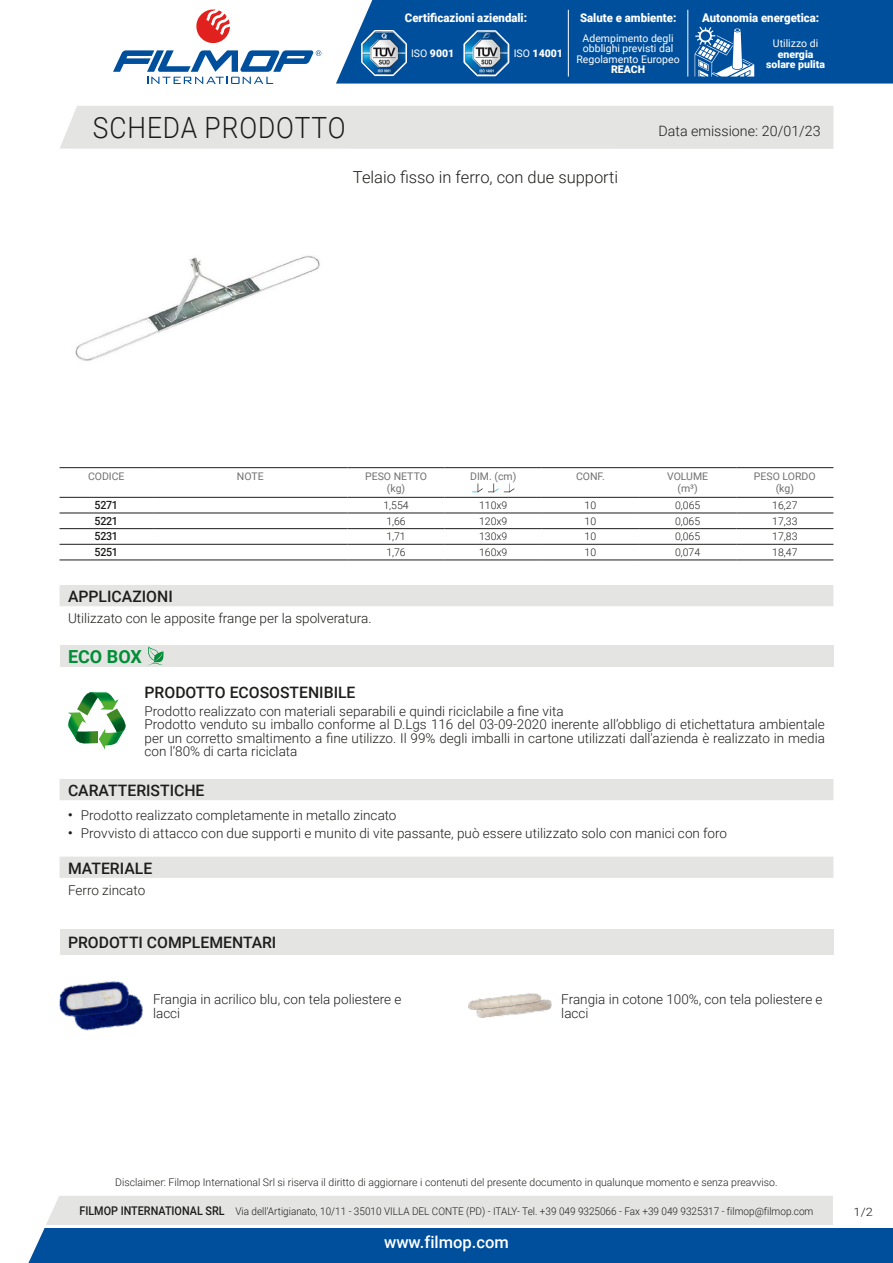
<style>
.page{position:relative;width:893px;height:1263px;background:#fff}
.page>*{position:absolute;margin:0;border:0;box-sizing:border-box;transform-origin:0 0}
.t1{font:300 29.25px "Roboto";letter-spacing:.035em;color:#1d1d1b;scale:.9 1}
.t2{font:700 18px "Roboto";color:#008e36}
.t3{font:300 16.5px "Roboto";color:#1d1d1b}
.t4{font:500 16.5px "Roboto";color:#fff}
.t5{font:500 15.75px "Roboto";color:#1d1d1b}
.t6{font:300 14.25px "Roboto";color:#1d1d1b}
.t7{font:300 13.5px/13.5px "Roboto";color:#1d1d1b}
.t8{font:900 12px "Roboto";color:#fff;scale:.95 1}
.t9{font:300 11.55px "Roboto";color:#1d1d1b;scale:1.11 1}
.t10{font:500 11.25px "Roboto";letter-spacing:-.025em;color:#1d1d1b;scale:.95 1}
.t11{font:300 10.5px "Roboto";color:#1d1d1b}
.t12{font:300 10.5px "Roboto";color:#1d1d1b;scale:.95 1}
.t13{font:10.5px/10.5px "Roboto";color:#fff;text-align:center}
.t14{font:10.5px/12px "Roboto";color:#70706f;text-align:center}
.t15{font:900 10.5px/10.5px "Roboto";color:#fff;text-align:center}
.s1{font-weight:400}
.s2{font-weight:500;font-size:12px}
</style>
<div class="page">
<svg style="left:28px;top:1196px;width:865px;height:67px;background:#6793bc"></svg>
<div style="left:60px;top:106px;width:773px;height:43px;background:#e4e4e3"></div>
<svg style="left:196px;top:10px;width:34px;height:34px"></svg>
<svg style="left:113px;top:50px;width:208px;height:34px"></svg>
<div style="left:336px;top:0;width:557px;height:84px;background:#004f9c"></div>
<svg style="left:462px;top:28px;width:49px;height:50px"></svg>
<img style="left:465px;top:32px;width:43px;height:43px">
<svg style="left:360px;top:28px;width:48px;height:49px"></svg>
<img style="left:362px;top:31px;width:44px;height:44px">
<hr style="left:568px;top:10px;width:1px;height:67px;background:#fff">
<hr style="left:688px;top:10px;width:1px;height:67px;background:#fff">
<svg style="left:695px;top:27px;width:59px;height:50px"></svg>
<img style="left:75px;top:255px;width:245px;height:106px">
<hr style="left:60px;top:467px;width:93px;height:1px;background:#1d1d1b">
<hr style="left:60px;top:497px;width:93px;height:1px;background:#1d1d1b">
<hr style="left:153px;top:467px;width:194px;height:1px;background:#1d1d1b">
<hr style="left:153px;top:497px;width:194px;height:1px;background:#1d1d1b">
<hr style="left:347px;top:467px;width:98px;height:1px;background:#1d1d1b">
<hr style="left:347px;top:497px;width:98px;height:1px;background:#1d1d1b">
<hr style="left:445px;top:467px;width:97px;height:1px;background:#1d1d1b">
<hr style="left:445px;top:497px;width:97px;height:1px;background:#1d1d1b">
<hr style="left:542px;top:467px;width:97px;height:1px;background:#1d1d1b">
<hr style="left:542px;top:497px;width:97px;height:1px;background:#1d1d1b">
<hr style="left:639px;top:467px;width:97px;height:1px;background:#1d1d1b">
<hr style="left:639px;top:497px;width:97px;height:1px;background:#1d1d1b">
<hr style="left:736px;top:467px;width:97px;height:1px;background:#1d1d1b">
<hr style="left:736px;top:497px;width:97px;height:1px;background:#1d1d1b">
<hr style="left:60px;top:513px;width:93px;height:1px;background:#1d1d1b">
<hr style="left:153px;top:513px;width:194px;height:1px;background:#1d1d1b">
<hr style="left:347px;top:513px;width:98px;height:1px;background:#1d1d1b">
<hr style="left:445px;top:513px;width:97px;height:1px;background:#1d1d1b">
<hr style="left:542px;top:513px;width:97px;height:1px;background:#1d1d1b">
<hr style="left:639px;top:513px;width:97px;height:1px;background:#1d1d1b">
<hr style="left:736px;top:513px;width:97px;height:1px;background:#1d1d1b">
<hr style="left:60px;top:528px;width:93px;height:1px;background:#1d1d1b">
<hr style="left:153px;top:528px;width:194px;height:1px;background:#1d1d1b">
<hr style="left:347px;top:528px;width:98px;height:1px;background:#1d1d1b">
<hr style="left:445px;top:528px;width:97px;height:1px;background:#1d1d1b">
<hr style="left:542px;top:528px;width:97px;height:1px;background:#1d1d1b">
<hr style="left:639px;top:528px;width:97px;height:1px;background:#1d1d1b">
<hr style="left:736px;top:528px;width:97px;height:1px;background:#1d1d1b">
<hr style="left:60px;top:544px;width:93px;height:1px;background:#1d1d1b">
<hr style="left:60px;top:560px;width:93px;height:1px;background:#1d1d1b">
<hr style="left:153px;top:544px;width:194px;height:1px;background:#1d1d1b">
<hr style="left:153px;top:560px;width:194px;height:1px;background:#1d1d1b">
<hr style="left:347px;top:544px;width:98px;height:1px;background:#1d1d1b">
<hr style="left:347px;top:560px;width:98px;height:1px;background:#1d1d1b">
<hr style="left:445px;top:544px;width:97px;height:1px;background:#1d1d1b">
<hr style="left:445px;top:560px;width:97px;height:1px;background:#1d1d1b">
<hr style="left:542px;top:544px;width:97px;height:1px;background:#1d1d1b">
<hr style="left:542px;top:560px;width:97px;height:1px;background:#1d1d1b">
<hr style="left:639px;top:544px;width:97px;height:1px;background:#1d1d1b">
<hr style="left:639px;top:560px;width:97px;height:1px;background:#1d1d1b">
<hr style="left:736px;top:544px;width:97px;height:1px;background:#1d1d1b">
<hr style="left:736px;top:560px;width:97px;height:1px;background:#1d1d1b">
<svg style="left:472px;top:483px;width:42px;height:10px"></svg>
<div style="left:60px;top:585px;width:773px;height:21px;background:#e4e4e3"></div>
<div style="left:60px;top:645px;width:773px;height:21px;background:#e4e4e3"></div>
<svg style="left:148px;top:646px;width:16px;height:19px"></svg>
<svg style="left:68px;top:692px;width:58px;height:57px"></svg>
<div style="left:60px;top:779px;width:773px;height:21px;background:#e4e4e3"></div>
<div style="left:60px;top:857px;width:773px;height:21px;background:#e4e4e3"></div>
<div style="left:60px;top:930px;width:773px;height:25px;background:#e4e4e3"></div>
<img style="left:74px;top:995px;width:69px;height:36px">
<img style="left:60px;top:981px;width:74px;height:40px">
<img style="left:477px;top:999px;width:75px;height:19px">
<img style="left:468px;top:993px;width:76px;height:22px">
<hr style="left:45px;top:1225px;width:848px;height:2px;background:#fff">
<div style="left:833px;top:1196px;width:60px;height:31px;background:#fff"></div>
<p class="t8" style="left:405px;top:9px;width:130px">Certificazioni aziendali:</p>
<p class="t15" style="left:411px;top:48px;width:45px"><span class="s1">ISO</span> 9001</p>
<p class="t15" style="left:514px;top:48px;width:51px"><span class="s1">ISO</span> 14001</p>
<p class="t8" style="left:580px;top:9px;width:103px">Salute e ambiente:</p>
<p class="t13" style="left:576px;top:32px;width:105px">Adempimento degli obblighi previsti dal<br>Regolamento Europeo</p>
<p class="t15" style="left:611px;top:64px;width:36px">REACH</p>
<p class="t8" style="left:702px;top:9px;width:125px">Autonomia energetica:</p>
<p class="t13" style="left:773px;top:38px;width:47px">Utilizzo di</p>
<p class="t15" style="left:766px;top:48px;width:60px">energia solare pulita</p>
<h1 class="t1" style="left:93px;top:107px;width:282px">SCHEDA PRODOTTO</h1>
<p class="t6" style="left:658px;top:121px;width:164px">Data emissione: 20/01/23</p>
<p class="t3" style="left:353px;top:165px;width:267px">Telaio fisso in ferro, con due supporti</p>
<p class="t14" style="left:88px;top:470px;width:38px">CODICE</p>
<p class="t14" style="left:237px;top:470px;width:28px">NOTE</p>
<p class="t14" style="left:365px;top:470px;width:63px">PESO NETTO (kg)</p>
<p class="t14" style="left:470px;top:470px;width:48px">DIM. (cm)</p>
<p class="t14" style="left:576px;top:470px;width:30px">CONF.</p>
<p class="t14" style="left:667px;top:470px;width:43px">VOLUME (m³)</p>
<p class="t14" style="left:754px;top:470px;width:63px">PESO LORDO (kg)</p>
<p class="t10" style="left:95px;top:497px;width:26px">5271</p>
<p class="t11" style="left:383px;top:498px;width:27px">1,554</p>
<p class="t11" style="left:479px;top:498px;width:30px">110x9</p>
<p class="t11" style="left:585px;top:498px;width:13px">10</p>
<p class="t11" style="left:675px;top:498px;width:27px">0,065</p>
<p class="t11" style="left:772px;top:498px;width:27px">16,27</p>
<p class="t10" style="left:95px;top:513px;width:26px">5221</p>
<p class="t11" style="left:386px;top:513px;width:21px">1,66</p>
<p class="t11" style="left:479px;top:513px;width:30px">120x9</p>
<p class="t11" style="left:585px;top:513px;width:13px">10</p>
<p class="t11" style="left:675px;top:513px;width:27px">0,065</p>
<p class="t11" style="left:772px;top:513px;width:27px">17,33</p>
<p class="t10" style="left:95px;top:529px;width:26px">5231</p>
<p class="t11" style="left:386px;top:529px;width:21px">1,71</p>
<p class="t11" style="left:479px;top:529px;width:30px">130x9</p>
<p class="t11" style="left:585px;top:529px;width:13px">10</p>
<p class="t11" style="left:675px;top:529px;width:27px">0,065</p>
<p class="t11" style="left:772px;top:529px;width:27px">17,83</p>
<p class="t10" style="left:95px;top:544px;width:26px">5251</p>
<p class="t11" style="left:386px;top:545px;width:21px">1,76</p>
<p class="t11" style="left:479px;top:545px;width:30px">160x9</p>
<p class="t11" style="left:585px;top:545px;width:13px">10</p>
<p class="t11" style="left:675px;top:545px;width:27px">0,074</p>
<p class="t11" style="left:772px;top:545px;width:27px">18,47</p>
<p class="t5" style="left:68px;top:585px;width:106px">APPLICAZIONI</p>
<p class="t7" style="left:68px;top:611px;width:305px">Utilizzato con le apposite frange per la spolveratura.</p>
<h2 class="t2" style="left:68px;top:643px;width:75px">ECO BOX</h2>
<p class="t5" style="left:145px;top:681px;width:212px">PRODOTTO ECOSOSTENIBILE</p>
<p class="t7" style="left:145px;top:703px;width:682px">Prodotto realizzato con materiali separabili e quindi riciclabile a fine vita<br>Prodotto venduto su imballo conforme al D.Lgs 116 del 03-09-2020 inerente all’obbligo di etichettatura ambientale per un corretto smaltimento a fine utilizzo. Il 99% degli imballi in cartone utilizzati dall'azienda è realizzato in media con l’80% di carta riciclata</p>
<p class="t5" style="left:68px;top:779px;width:138px">CARATTERISTICHE</p>
<p class="t7" style="left:68px;top:808px;width:330px"><sup>•</sup> Prodotto realizzato completamente in metallo zincato</p>
<p class="t7" style="left:68px;top:826px;width:661px"><sup>•</sup> Provvisto di attacco con due supporti e munito di vite passante, può essere utilizzato solo con manici con foro</p>
<p class="t5" style="left:68px;top:857px;width:86px">MATERIALE</p>
<p class="t7" style="left:68px;top:883px;width:79px">Ferro zincato</p>
<p class="t5" style="left:68px;top:931px;width:210px">PRODOTTI COMPLEMENTARI</p>
<p class="t7" style="left:153px;top:992px;width:250px">Frangia in acrilico blu, con tela poliestere e lacci</p>
<p class="t7" style="left:561px;top:992px;width:263px">Frangia in cotone 100%, con tela poliestere e lacci</p>
<p class="t11" style="left:115px;top:1175px;width:664px">Disclaimer: Filmop International Srl si riserva il diritto di aggiornare i contenuti del presente documento in qualunque momento e senza preavviso.</p>
<p class="t12" style="left:79px;top:1204px;width:774px"><span class="s2">FILMOP INTERNATIONAL SRL</span> Via dell’Artigianato, 10/11 - 35010 VILLA DEL CONTE (PD) - ITALY- Tel. +39 049 9325066 - Fax +39 049 9325317 - filmop@filmop.com</p>
<p class="t4" style="left:384px;top:1230px;width:126px">www.filmop.com</p>
<p class="t9" style="left:854px;top:1204px;width:19px">1/2</p>
</div>
